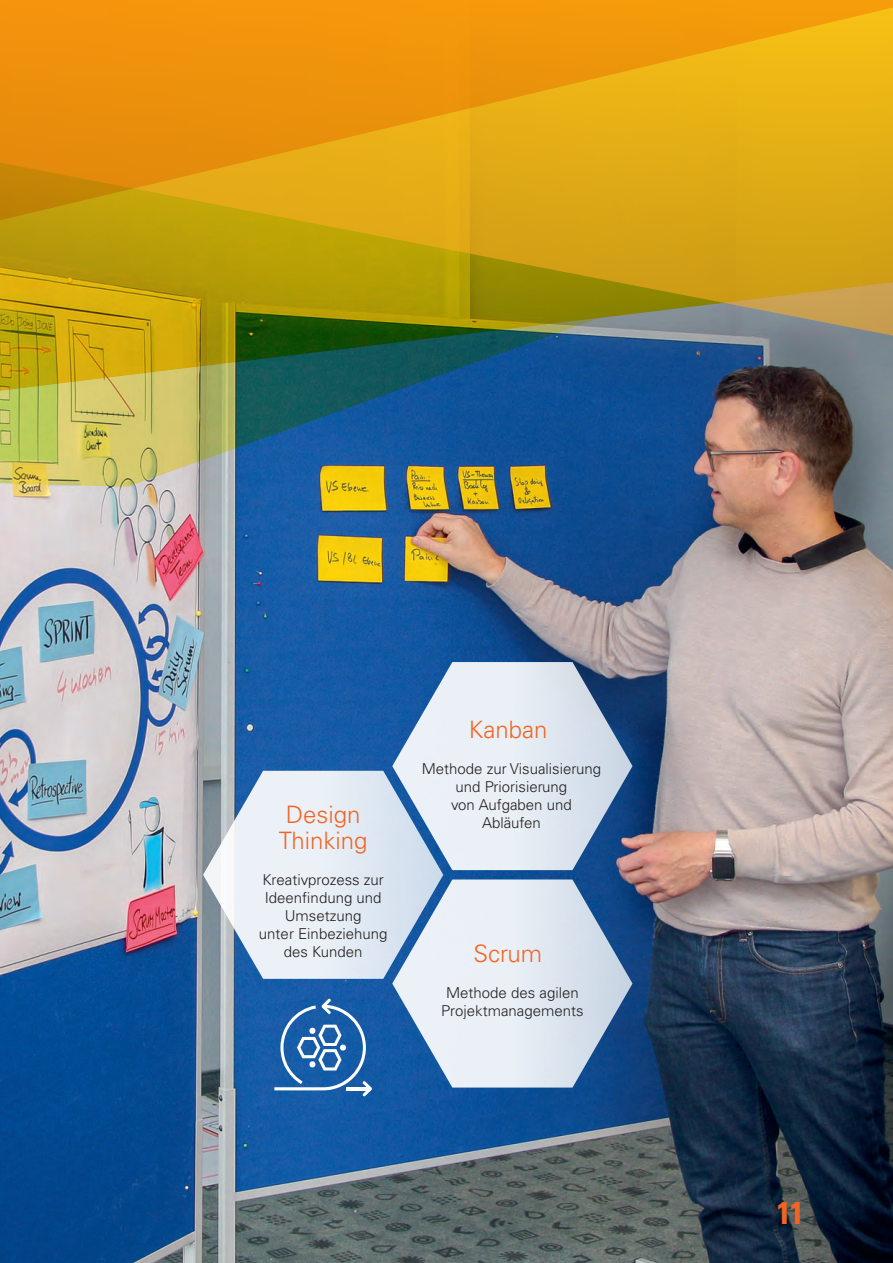
<style>
.page{position:relative;width:893px;height:1263px;background:#fff}
.page>*{position:absolute;margin:0;border:0;box-sizing:border-box;transform-origin:0 0}
.t1{font:700 condensed 31.5px "Univers LT Std";color:#f26423}
.t2{font:300 24px "Univers LT Std";color:#f26423}
.t3{font:300 15px/18px "Univers LT Std";color:#231f20;text-align:center}
</style>
<div class="page">
<img style="left:0;top:501px;width:893px;height:762px">
<img style="left:0;top:357px;width:893px;height:144px">
<svg style="left:0;top:0;width:893px;height:357px;background:#d79d15"></svg>
<svg style="left:0;top:318px;width:600px;height:169px;background:#638060"></svg>
<svg style="left:392px;top:879px;width:240px;height:208px;background:#b6c8dd"></svg>
<svg style="left:392px;top:662px;width:240px;height:208px;background:#bacadc"></svg>
<svg style="left:203px;top:771px;width:240px;height:208px;background:#ccd8e4"></svg>
<svg style="left:274px;top:998px;width:98px;height:98px;background:#3f78b6"></svg>
<h2 class="t2" style="left:469px;top:715px;width:80px">Kanban</h2>
<p class="t3" style="left:422px;top:760px;width:181px">Methode zur Visualisierung und Priorisierung<br>von Aufgaben und</p>
<h2 class="t2" style="left:286px;top:800px;width:76px">Design</h2>
<p class="t3" style="left:482px;top:814px;width:60px">Abläufen</p>
<h2 class="t2" style="left:279px;top:826px;width:90px">Thinking</h2>
<p class="t3" style="left:259px;top:871px;width:130px">Kreativprozess zur<br>Ideenfindung und<br>Umsetzung<br>unter Einbeziehung des Kunden</p>
<h2 class="t2" style="left:473px;top:939px;width:70px">Scrum</h2>
<p class="t3" style="left:441px;top:984px;width:144px">Methode des agilen<br>Projektmanagements</p>
<h1 class="t1" style="left:777px;top:1193px;width:28px">11</h1>
</div>
